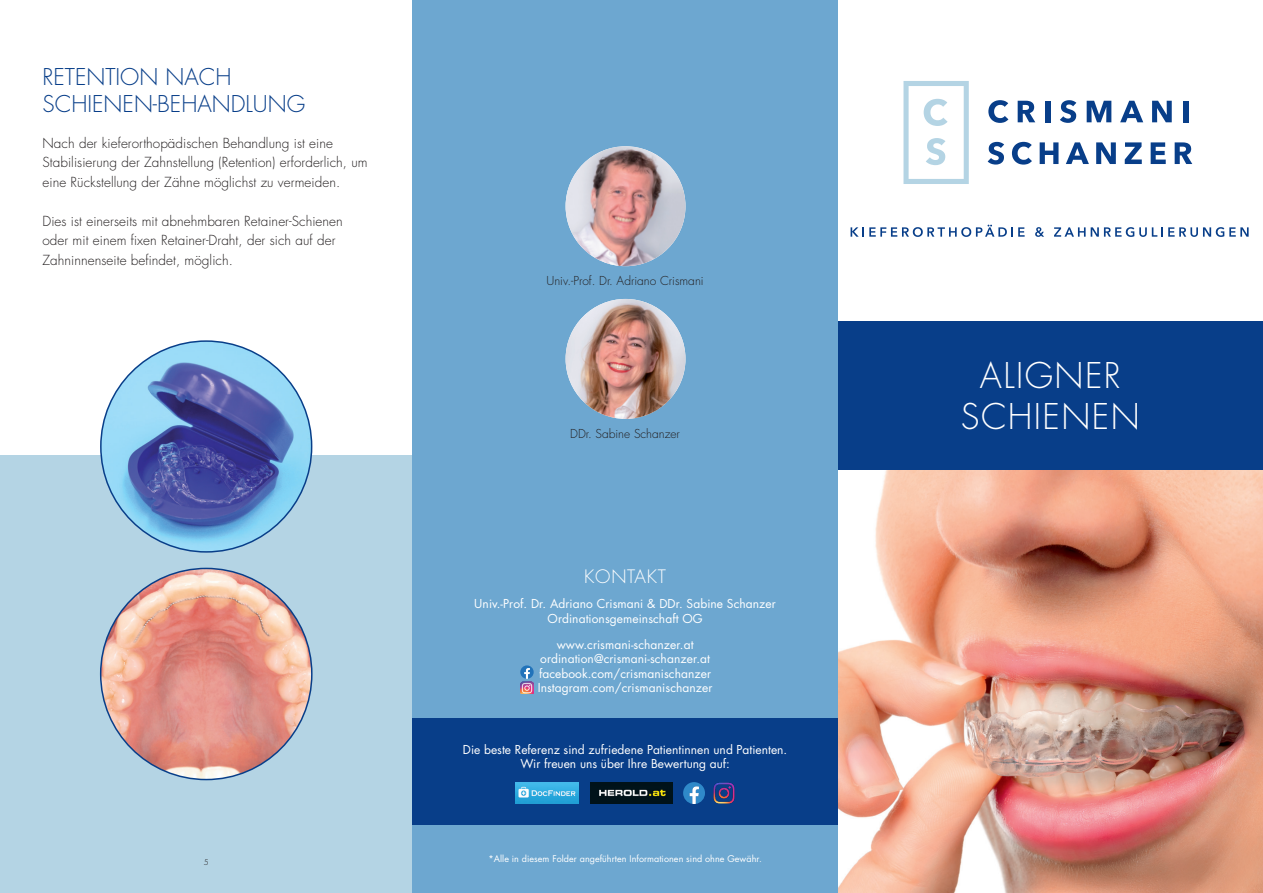
<style>
.page{position:relative;width:1263px;height:893px;background:#fff}
.page>*{position:absolute;margin:0;border:0;box-sizing:border-box;transform-origin:0 0}
.t1{font:300 34.5px/41.4px "Futura";letter-spacing:.04em;color:#fff;text-align:center}
.t2{font:300 22.5px/27px "Futura";color:#083e89}
.t3{font:300 18px "Futura";letter-spacing:.04em;color:#fff}
.t4{font:300 13.5px/19.5px "Futura";letter-spacing:.005em;color:#231f20}
.t5{font:12px/14.4px "Futura";letter-spacing:.005em;color:#fff;text-align:center}
.t6{font:300 12px "Futura";color:#231f20}
.t7{font:9px "Futura";letter-spacing:.005em;color:#fff}
.t8{font:300 9px "Futura T";color:#231f20}
</style>
<div class="page">
<div style="left:0;top:455px;width:412px;height:438px;background:#b4d4e4"></div>
<img style="left:838px;top:470px;width:425px;height:423px">
<div style="left:838px;top:321px;width:425px;height:149px;background:#083e89"></div>
<img style="left:101px;top:568px;width:211px;height:211px;border-radius:106px">
<img style="left:101px;top:341px;width:211px;height:211px;border-radius:105px">
<div style="left:412px;top:0;width:426px;height:893px;background:#6da7d0"></div>
<div style="left:412px;top:719px;width:426px;height:106px;background:#083e89"></div>
<img style="left:591px;top:782px;width:81px;height:22px">
<svg style="left:683px;top:782px;width:22px;height:22px"></svg>
<img style="left:713px;top:782px;width:22px;height:22px">
<img style="left:515px;top:782px;width:64px;height:22px">
<svg style="left:520px;top:665px;width:14px;height:29px"></svg>
<img style="left:566px;top:146px;width:119px;height:120px;border-radius:60px">
<img style="left:566px;top:299px;width:119px;height:120px;border-radius:60px">
<svg style="left:988px;top:100px;width:47px;height:23px"></svg>
<div style="left:1045px;top:101px;width:5px;height:21px;background:#083e89"></div>
<svg style="left:1060px;top:100px;width:112px;height:23px"></svg>
<div style="left:1183px;top:101px;width:5px;height:21px;background:#083e89"></div>
<svg style="left:988px;top:142px;width:204px;height:23px"></svg>
<svg style="left:850px;top:225px;width:174px;height:12px"></svg>
<svg style="left:1035px;top:227px;width:9px;height:10px"></svg>
<svg style="left:1054px;top:227px;width:194px;height:10px"></svg>
<svg style="left:903px;top:81px;width:66px;height:103px"></svg>
<h2 class="t2" style="left:43px;top:63px;width:264px">RETENTION NACH<br>SCHIENEN-BEHANDLUNG</h2>
<p class="t4" style="left:43px;top:133px;width:327px">Nach der kieferorthopädischen Behandlung ist eine<br>Stabilisierung der Zahnstellung (Retention) erforderlich, um eine Rückstellung der Zähne möglichst zu vermeiden.</p>
<p class="t4" style="left:43px;top:211px;width:302px">Dies ist einerseits mit abnehmbaren Retainer-Schienen oder mit einem fixen Retainer-Draht, der sich auf der<br>Zahninnenseite befindet, möglich.</p>
<p class="t8" style="left:204px;top:856px;width:6px">5</p>
<p class="t6" style="left:546px;top:273px;width:159px">Univ.-Prof. Dr. Adriano Crismani</p>
<p class="t6" style="left:570px;top:426px;width:111px">DDr. Sabine Schanzer</p>
<h3 class="t3" style="left:584px;top:565px;width:83px">KONTAKT</h3>
<p class="t5" style="left:474px;top:596px;width:303px">Univ.-Prof. Dr. Adriano Crismani &amp; DDr. Sabine Schanzer<br>Ordinationsgemeinschaft OG</p>
<p class="t5" style="left:538px;top:637px;width:176px">www.crismani-schanzer.at ordination@crismani-schanzer.at facebook.com/crismanischanzer Instagram.com/crismanischanzer</p>
<p class="t5" style="left:463px;top:742px;width:326px">Die beste Referenz sind zufriedene Patientinnen und Patienten.<br>Wir freuen uns über Ihre Bewertung auf:</p>
<p class="t7" style="left:488px;top:852px;width:275px">*Alle in diesem Folder angeführten Informationen sind ohne Gewähr.</p>
<h1 class="t1" style="left:961px;top:355px;width:181px">ALIGNER<br>SCHIENEN</h1>
</div>
